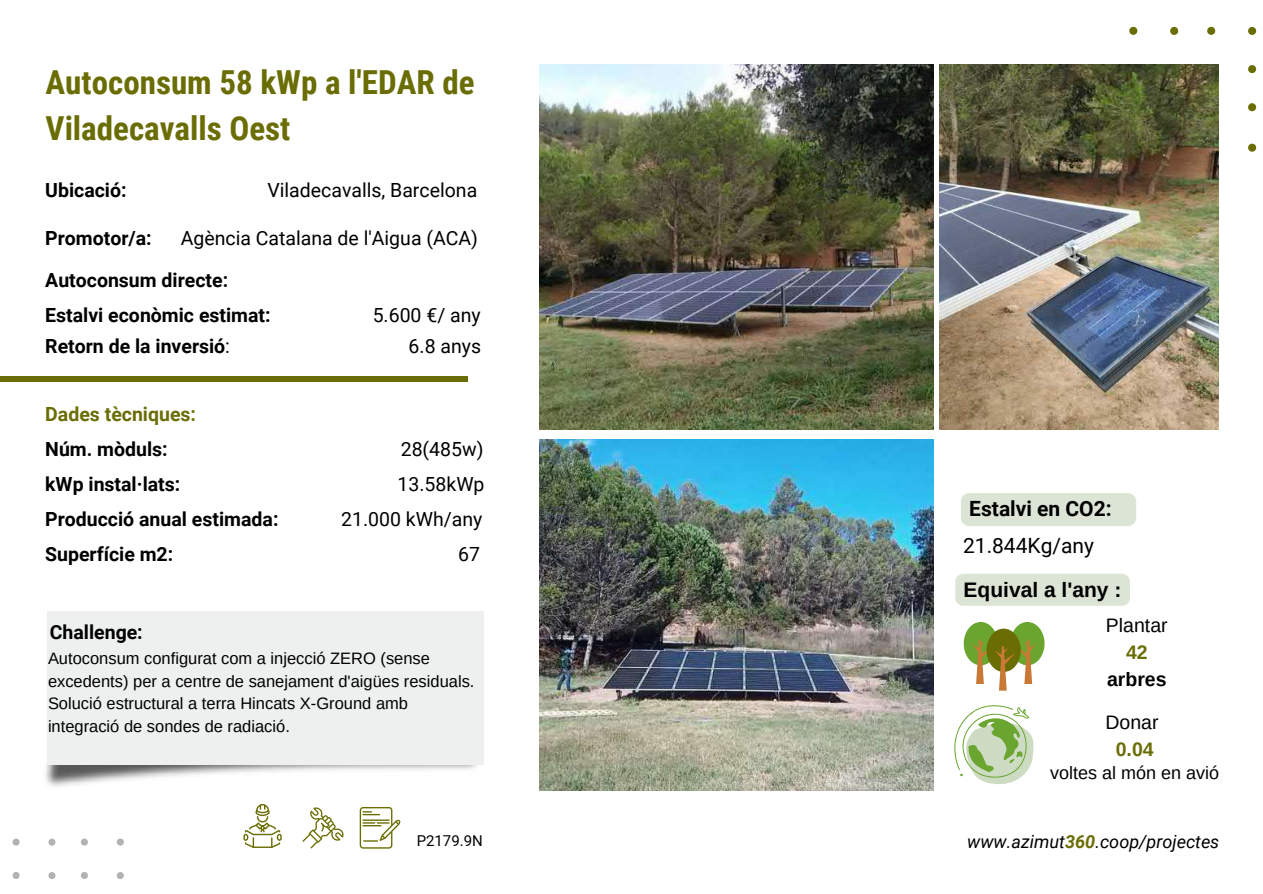
<style>
.page{position:relative;width:1263px;height:894px;background:#fff}
.page>*{position:absolute;margin:0;border:0;box-sizing:border-box;transform-origin:0 0}
.t1{font:700 33px/46px "Roboto Condensed";color:#6a6d04}
.t2{font:700 21px "Arimo";color:#000}
.t3{font:700 21px "Roboto";color:#000}
.t4{font:21px "Roboto";color:#000}
.t5{font:700 19.5px/34.8px "Roboto";color:#000}
.t6{font:19.5px "Roboto";color:#000}
.t7{font:700 19.5px "Roboto";color:#6a6d04}
.t8{font:19.5px "Arimo";color:#000}
.t9{font:700 19.5px "Arimo";color:#6a6d04}
.t10{font:700 19.5px "Arimo";color:#000}
.t11{font:italic 18px "Roboto";color:#000}
.t12{font:18px "Arimo";color:#000}
.t13{font:16.5px/22.5px "Arimo";color:#000}
.t14{font:15px "Roboto";color:#000}
.s1{font-weight:400}
.s2{font-weight:700;color:#6a6d04}
</style>
<div class="page">
<img style="left:45px;top:764px;width:437px;height:23px">
<div style="left:47px;top:611px;width:436px;height:153px;background:#eef0f0"></div>
<svg style="left:1129px;top:27px;width:128px;height:125px"></svg>
<img style="left:539px;top:65px;width:395px;height:364px">
<img style="left:539px;top:439px;width:395px;height:351px">
<svg style="left:302px;top:807px;width:42px;height:41px"></svg>
<svg style="left:360px;top:807px;width:41px;height:41px"></svg>
<svg style="left:12px;top:838px;width:112px;height:41px"></svg>
<img style="left:940px;top:65px;width:279px;height:364px">
<div style="left:1010px;top:621px;width:34px;height:44px;background:#69a52f;border-radius:50%"></div>
<div style="left:964px;top:621px;width:34px;height:44px;background:#69a52f;border-radius:50%"></div>
<div style="left:986px;top:628px;width:35px;height:43px;background:#6a6d04;border-radius:50%"></div>
<svg style="left:972px;top:639px;width:64px;height:51px"></svg>
<div style="left:955px;top:574px;width:175px;height:31px;background:#dce5d5"></div>
<div style="left:961px;top:493px;width:175px;height:33px;background:#dce5d5"></div>
<div style="left:0;top:376px;width:468px;height:5px;background:#6a6d04"></div>
<svg style="left:243px;top:804px;width:39px;height:43px"></svg>
<svg style="left:954px;top:705px;width:80px;height:79px"></svg>
<h1 class="t1" style="left:46px;top:60px;width:430px">Autoconsum 58 kWp a l'EDAR de<br>Viladecavalls Oest</h1>
<p class="t5" style="left:45px;top:172px;width:83px">Ubicació:</p>
<p class="t6" style="left:267px;top:178px;width:211px">Viladecavalls, Barcelona</p>
<p class="t5" style="left:45px;top:221px;width:108px">Promotor/a:</p>
<p class="t6" style="left:181px;top:227px;width:299px">Agència Catalana de l'Aigua (ACA)</p>
<p class="t5" style="left:45px;top:262px;width:227px">Autoconsum directe:<br>Estalvi econòmic estimat:</p>
<p class="t6" style="left:373px;top:303px;width:110px">5.600 €/ any</p>
<p class="t5" style="left:45px;top:329px;width:186px">Retorn de la inversió<span class="s1">:</span></p>
<p class="t6" style="left:409px;top:335px;width:74px">6.8 anys</p>
<p class="t7" style="left:45px;top:403px;width:152px">Dades tècniques:</p>
<p class="t5" style="left:45px;top:431px;width:124px">Núm. mòduls:</p>
<p class="t6" style="left:401px;top:437px;width:84px">28(485w)</p>
<p class="t5" style="left:45px;top:466px;width:137px">kWp instal·lats:</p>
<p class="t6" style="left:398px;top:472px;width:89px">13.58kWp</p>
<p class="t5" style="left:45px;top:501px;width:235px">Producció anual estimada:</p>
<p class="t6" style="left:341px;top:507px;width:143px">21.000 kWh/any</p>
<p class="t5" style="left:45px;top:536px;width:130px">Superfície m2:</p>
<p class="t6" style="left:458px;top:542px;width:23px">67</p>
<p class="t5" style="left:50px;top:615px;width:95px">Challenge:</p>
<p class="t13" style="left:48px;top:647px;width:428px">Autoconsum configurat com a injecció ZERO (sense excedents) per a centre de sanejament d'aigües residuals.<br>Solució estructural a terra Hincats X-Ground amb integració de sondes de radiació.</p>
<p class="t14" style="left:417px;top:831px;width:68px">P2179.9N</p>
<p class="t3" style="left:969px;top:496px;width:144px">Estalvi en CO2:</p>
<p class="t4" style="left:963px;top:533px;width:132px">21.844Kg/any</p>
<p class="t2" style="left:964px;top:578px;width:159px">Equival a l'any :</p>
<p class="t8" style="left:1106px;top:614px;width:63px">Plantar</p>
<p class="t9" style="left:1126px;top:641px;width:23px">42</p>
<p class="t10" style="left:1107px;top:668px;width:61px">arbres</p>
<p class="t8" style="left:1105px;top:710px;width:55px">Donar</p>
<p class="t9" style="left:1116px;top:737px;width:39px">0.04</p>
<p class="t12" style="left:1050px;top:762px;width:170px">voltes al món en avió</p>
<p class="t11" style="left:967px;top:831px;width:254px">www.azimut<span class="s2">360</span>.coop/projectes</p>
</div>
